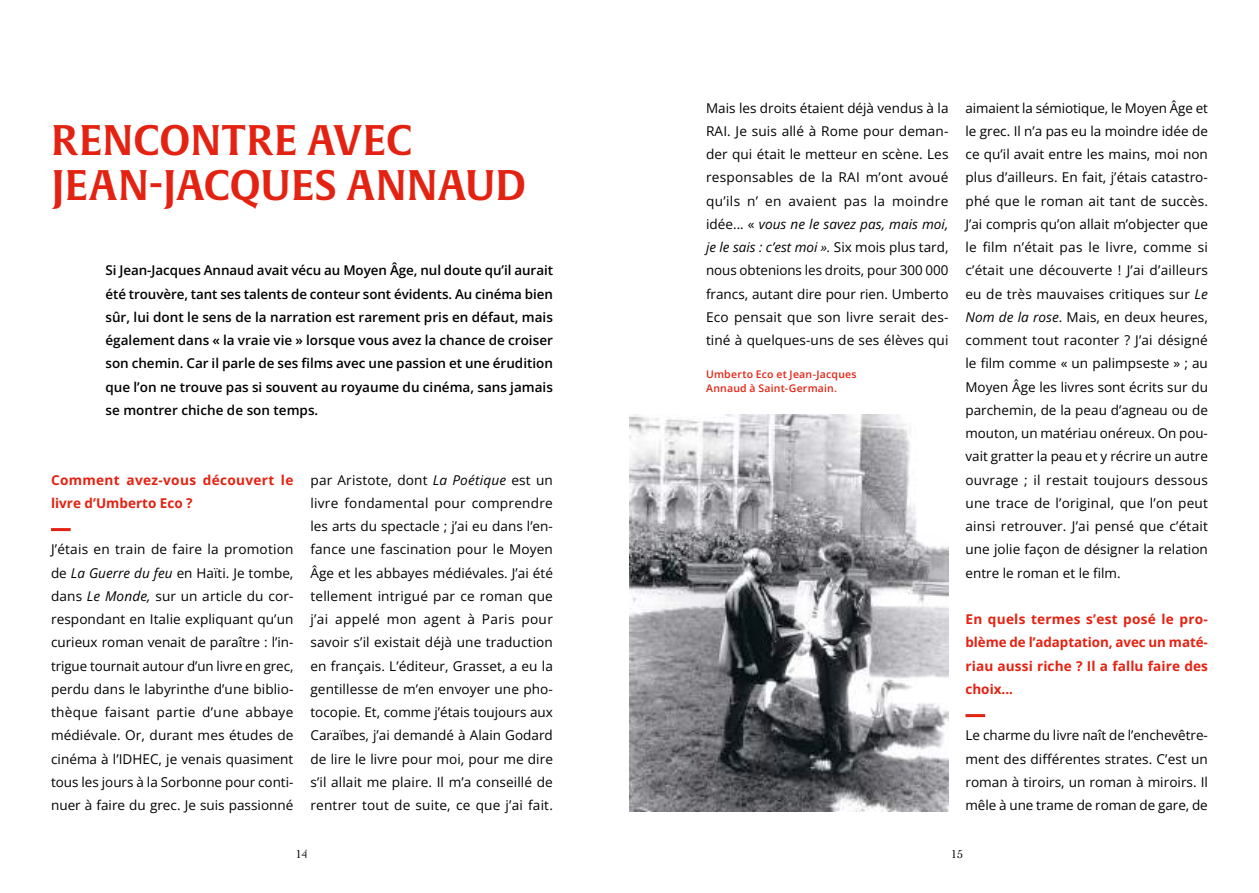
<style>
.page{position:relative;width:1259px;height:893px;background:#fff}
.page>*{position:absolute;margin:0;border:0;box-sizing:border-box;transform-origin:0 0}
.t1{font:42px/45px "Alverata Informal Sb";letter-spacing:-.005em;color:#e42212}
.t2{font:13.5px/23.2px "Open Sans";letter-spacing:.005em;color:#000;text-align:justify}
.t3{font:600 13.5px/23.2px "Open Sans";color:#000;text-align:justify}
.t4{font:700 13.5px/23.2px "Open Sans";letter-spacing:.005em;color:#e42212;text-align:justify}
.t5{font:700 13.5px/23.2px "Open Sans";letter-spacing:.025em;color:#e42212}
.t6{font:12px "Cochin";color:#000}
.t7{font:600 10.5px/13.5px "Open Sans";letter-spacing:.02em;color:#e42212}
.s1{font-style:italic}
</style>
<div class="page">
<hr style="left:51px;top:528px;width:20px;height:3px;background:#e42212">
<hr style="left:965px;top:714px;width:20px;height:3px;background:#e42212">
<img style="left:629px;top:415px;width:319px;height:397px">
<h1 class="t1" style="left:51px;top:118px;width:477px">RENCONTRE AVEC<br>JEAN-JACQUES ANNAUD</h1>
<p class="t3" style="left:105px;top:258px;width:449px">Si Jean-Jacques Annaud avait vécu au Moyen Âge, nul doute qu’il aurait été trouvère, tant ses talents de conteur sont évidents. Au cinéma bien sûr, lui dont le sens de la narration est rarement pris en défaut, mais également dans « la vraie vie » lorsque vous avez la chance de croiser son chemin. Car il parle de ses films avec une passion et une érudition que l’on ne trouve pas si souvent au royaume du cinéma, sans jamais se montrer chiche de son temps.</p>
<p class="t5" style="left:51px;top:468px;width:244px">Comment avez-vous découvert le livre d’Umberto Eco ?</p>
<p class="t2" style="left:51px;top:537px;width:244px">J’étais en train de faire la promotion de <span class="s1">La Guerre du feu</span> en Haïti. Je tombe, dans <span class="s1">Le Monde,</span> sur un article du cor&shy;respondant en Italie expliquant qu’un curieux roman venait de paraître : l’in&shy;trigue tournait autour d’un livre en grec, perdu dans le labyrinthe d’une biblio&shy;thèque faisant partie d’une abbaye médiévale. Or, durant mes études de cinéma à l’IDHEC, je venais quasiment tous les jours à la Sorbonne pour conti&shy;nuer à faire du grec. Je suis passionné</p>
<p class="t2" style="left:310px;top:468px;width:244px">par Aristote, dont <span class="s1">La Poétique</span> est un livre fondamental pour comprendre les arts du spectacle ; j’ai eu dans l’en&shy;fance une fascination pour le Moyen Âge et les abbayes médiévales. J’ai été tellement intrigué par ce roman que j’ai appelé mon agent à Paris pour savoir s’il existait déjà une traduction en français. L’éditeur, Grasset, a eu la gentillesse de m’en envoyer une pho&shy;tocopie. Et, comme j’étais toujours aux Caraïbes, j’ai demandé à Alain Godard de lire le livre pour moi, pour me dire s’il allait me plaire. Il m’a conseillé de rentrer tout de suite, ce que j’ai fait.</p>
<p class="t2" style="left:706px;top:96px;width:244px">Mais les droits étaient déjà vendus à la RAI. Je suis allé à Rome pour deman&shy;der qui était le metteur en scène. Les responsables de la RAI m’ont avoué qu’ils n’ en avaient pas la moindre idée... « <span class="s1">vous ne le savez pas, mais moi, je le sais : c’est moi ».</span> Six mois plus tard, nous obtenions les droits, pour 300 000 francs, autant dire pour rien. Umberto Eco pensait que son livre serait des&shy;tiné à quelques-uns de ses élèves qui</p>
<p class="t2" style="left:965px;top:96px;width:244px">aimaient la sémiotique, le Moyen Âge et le grec. Il n’a pas eu la moindre idée de ce qu’il avait entre les mains, moi non plus d’ailleurs. En fait, j’étais catastro&shy;phé que le roman ait tant de succès.<br>J’ai compris qu’on allait m’objecter que le film n’était pas le livre, comme si c’était une découverte ! J’ai d’ailleurs eu de très mauvaises critiques sur <span class="s1">Le Nom de la rose</span>. Mais, en deux heures, comment tout raconter ? J’ai désigné le film comme « un palimpseste » ; au Moyen Âge les livres sont écrits sur du parchemin, de la peau d’agneau ou de mouton, un matériau onéreux. On pou&shy;vait gratter la peau et y récrire un autre ouvrage ; il restait toujours dessous une trace de l’original, que l’on peut ainsi retrouver. J’ai pensé que c’était une jolie façon de désigner la relation entre le roman et le film.</p>
<p class="t4" style="left:965px;top:607px;width:244px">En quels termes s’est posé le pro&shy;blème de l’adaptation, avec un maté&shy;riau aussi riche ? Il a fallu faire des choix...</p>
<p class="t2" style="left:965px;top:723px;width:244px">Le charme du livre naît de l’enchevêtre&shy;ment des différentes strates. C’est un roman à tiroirs, un roman à miroirs. Il mêle à une trame de roman de gare, de</p>
<p class="t7" style="left:706px;top:368px;width:152px">Umberto Eco et Jean-Jacques<br>Annaud à Saint-Germain.</p>
<p class="t6" style="left:296px;top:846px;width:13px">14</p>
<p class="t6" style="left:951px;top:846px;width:13px">15</p>
</div>
